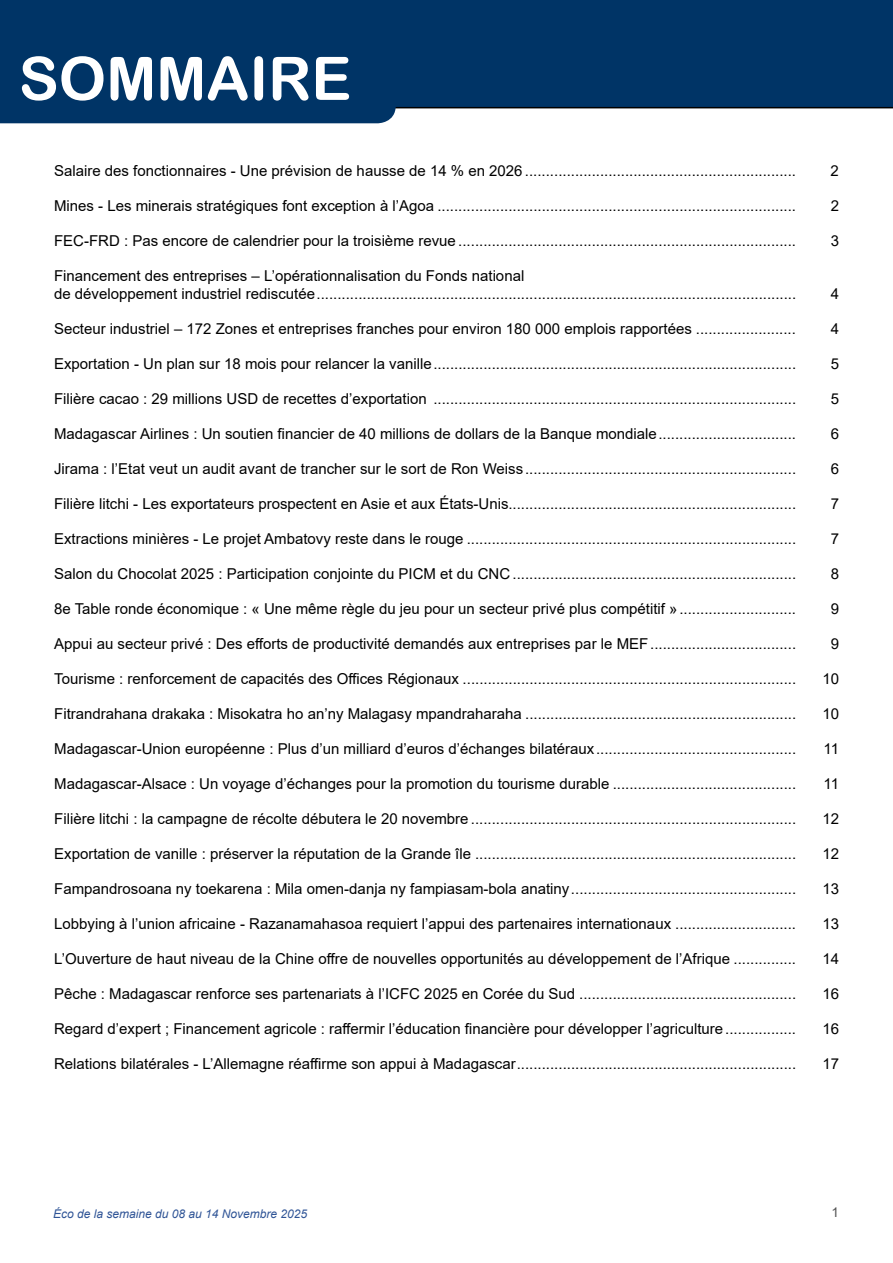
<style>
.page{position:relative;width:893px;height:1263px;background:#fff}
.page>*{position:absolute;margin:0;border:0;box-sizing:border-box;transform-origin:0 0}
.t1{font:60px "Arial Rounded MT Bold";color:#fff}
.t2{font:15px/18px "Arial";color:#000}
.t3{font:13.5px "Arial";color:#525252}
.t4{font:italic 12px "Arial";color:#2f5496}
</style>
<div class="page">
<div style="left:0;top:0;width:893px;height:108px;background:#003466"></div>
<div style="left:0;top:1px;width:396px;height:122px;background:#003466"></div>
<h1 class="t1" style="left:19px;top:43px;width:334px">SOMMAIRE</h1>
<p class="t2" style="left:54px;top:161px;width:743px">Salaire des fonctionnaires - Une prévision de hausse de 14 % en 2026 .................................................................</p>
<p class="t2" style="left:831px;top:161px;width:10px">2</p>
<p class="t2" style="left:54px;top:196px;width:744px">Mines - Les minerais stratégiques font exception à l’Agoa ......................................................................................</p>
<p class="t2" style="left:831px;top:196px;width:10px">2</p>
<p class="t2" style="left:54px;top:231px;width:744px">FEC-FRD : Pas encore de calendrier pour la troisième revue .................................................................................</p>
<p class="t2" style="left:831px;top:231px;width:10px">3</p>
<p class="t2" style="left:54px;top:266px;width:744px">Financement des entreprises – L’opérationnalisation du Fonds national<br>de développement industriel rediscutée...................................................................................................................</p>
<p class="t2" style="left:831px;top:284px;width:10px">4</p>
<p class="t2" style="left:54px;top:319px;width:743px">Secteur industriel – 172 Zones et entreprises franches pour environ 180 000 emplois rapportées ........................</p>
<p class="t2" style="left:831px;top:319px;width:10px">4</p>
<p class="t2" style="left:54px;top:354px;width:744px">Exportation - Un plan sur 18 mois pour relancer la vanille.......................................................................................</p>
<p class="t2" style="left:831px;top:354px;width:10px">5</p>
<p class="t2" style="left:54px;top:389px;width:744px">Filière cacao : 29 millions USD de recettes d’exportation .......................................................................................</p>
<p class="t2" style="left:831px;top:389px;width:10px">5</p>
<p class="t2" style="left:54px;top:424px;width:743px">Madagascar Airlines : Un soutien financier de 40 millions de dollars de la Banque mondiale.................................</p>
<p class="t2" style="left:831px;top:424px;width:10px">6</p>
<p class="t2" style="left:54px;top:459px;width:743px">Jirama : l’Etat veut un audit avant de trancher sur le sort de Ron Weiss.................................................................</p>
<p class="t2" style="left:831px;top:459px;width:10px">6</p>
<p class="t2" style="left:54px;top:494px;width:743px">Filière litchi - Les exportateurs prospectent en Asie et aux États-Unis.....................................................................</p>
<p class="t2" style="left:831px;top:494px;width:10px">7</p>
<p class="t2" style="left:54px;top:529px;width:744px">Extractions minières - Le projet Ambatovy reste dans le rouge ...............................................................................</p>
<p class="t2" style="left:831px;top:529px;width:10px">7</p>
<p class="t2" style="left:54px;top:564px;width:743px">Salon du Chocolat 2025 : Participation conjointe du PICM et du CNC ....................................................................</p>
<p class="t2" style="left:831px;top:564px;width:10px">8</p>
<p class="t2" style="left:54px;top:599px;width:743px">8e Table ronde économique : « Une même règle du jeu pour un secteur privé plus compétitif »............................</p>
<p class="t2" style="left:831px;top:599px;width:10px">9</p>
<p class="t2" style="left:54px;top:634px;width:743px">Appui au secteur privé : Des efforts de productivité demandés aux entreprises par le MEF...................................</p>
<p class="t2" style="left:831px;top:634px;width:10px">9</p>
<p class="t2" style="left:54px;top:669px;width:744px">Tourisme : renforcement de capacités des Offices Régionaux ................................................................................</p>
<p class="t2" style="left:822px;top:669px;width:18px">10</p>
<p class="t2" style="left:54px;top:704px;width:743px">Fitrandrahana drakaka : Misokatra ho an’ny Malagasy mpandraharaha .................................................................</p>
<p class="t2" style="left:822px;top:704px;width:18px">10</p>
<p class="t2" style="left:54px;top:739px;width:743px">Madagascar-Union européenne : Plus d’un milliard d’euros d’échanges bilatéraux................................................</p>
<p class="t2" style="left:824px;top:739px;width:17px">11</p>
<p class="t2" style="left:54px;top:774px;width:743px">Madagascar-Alsace : Un voyage d’échanges pour la promotion du tourisme durable ............................................</p>
<p class="t2" style="left:824px;top:774px;width:17px">11</p>
<p class="t2" style="left:54px;top:810px;width:744px">Filière litchi : la campagne de récolte débutera le 20 novembre ..............................................................................</p>
<p class="t2" style="left:822px;top:810px;width:18px">12</p>
<p class="t2" style="left:54px;top:845px;width:744px">Exportation de vanille : préserver la réputation de la Grande île .............................................................................</p>
<p class="t2" style="left:822px;top:845px;width:18px">12</p>
<p class="t2" style="left:54px;top:880px;width:743px">Fampandrosoana ny toekarena : Mila omen-danja ny fampiasam-bola anatiny......................................................</p>
<p class="t2" style="left:822px;top:880px;width:18px">13</p>
<p class="t2" style="left:54px;top:915px;width:743px">Lobbying à l’union africaine - Razanamahasoa requiert l’appui des partenaires internationaux .............................</p>
<p class="t2" style="left:822px;top:915px;width:18px">13</p>
<p class="t2" style="left:54px;top:950px;width:743px">L’Ouverture de haut niveau de la Chine offre de nouvelles opportunités au développement de l’Afrique ...............</p>
<p class="t2" style="left:822px;top:950px;width:18px">14</p>
<p class="t2" style="left:54px;top:985px;width:743px">Pêche : Madagascar renforce ses partenariats à l’ICFC 2025 en Corée du Sud ....................................................</p>
<p class="t2" style="left:822px;top:985px;width:18px">16</p>
<p class="t2" style="left:54px;top:1020px;width:743px">Regard d’expert ; Financement agricole : raffermir l’éducation financière pour développer l’agriculture.................</p>
<p class="t2" style="left:822px;top:1020px;width:18px">16</p>
<p class="t2" style="left:54px;top:1055px;width:743px">Relations bilatérales - L’Allemagne réaffirme son appui à Madagascar...................................................................</p>
<p class="t2" style="left:822px;top:1055px;width:18px">17</p>
<p class="t4" style="left:53px;top:1205px;width:256px">Éco de la semaine du 08 au 14 Novembre 2025</p>
<p class="t3" style="left:831px;top:1203px;width:9px">1</p>
</div>
